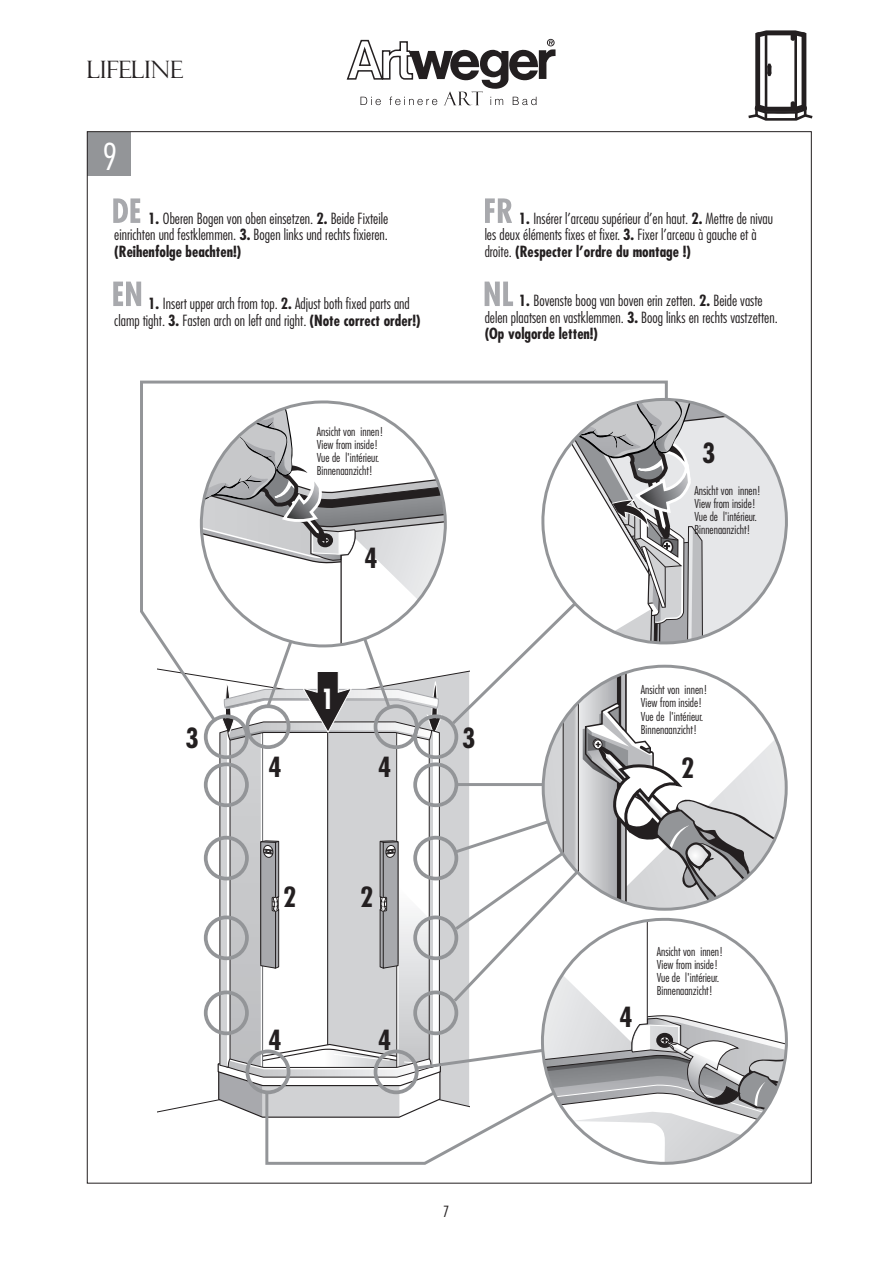
<style>
.page{position:relative;width:893px;height:1263px;background:#fff}
.page>*{position:absolute;margin:0;border:0;box-sizing:border-box;transform-origin:0 0}
.t1{font:300 condensed 36px "Futura Std";color:#fff}
.t2{font:700 condensed 27px "Futura Std";color:#231f20}
.t3{font:700 condensed 27px "Futura Std";color:#fff}
.t4{font:24px "Felix Titling";color:#231f20}
.t5{font:300 condensed 15px/16.5px "Futura Std";color:#231f20}
.t6{font:300 condensed 12px/13.2px "Futura Std";color:#231f20}
.s1{font-weight:700}
</style>
<div class="page">
<div style="left:87px;top:132px;width:44px;height:44px;background:#939598"></div>
<svg style="left:140px;top:380px;width:528px;height:321px"></svg>
<svg style="left:200px;top:399px;width:588px;height:765px"></svg>
<svg style="left:539px;top:915px;width:249px;height:250px"></svg>
<svg style="left:113px;top:198px;width:27px;height:25px"></svg>
<svg style="left:113px;top:282px;width:28px;height:24px"></svg>
<svg style="left:485px;top:282px;width:28px;height:24px"></svg>
<svg style="left:485px;top:198px;width:27px;height:25px"></svg>
<svg style="left:346px;top:39px;width:209px;height:66px"></svg>
<svg style="left:748px;top:30px;width:65px;height:91px"></svg>
<h3 class="t4" style="left:87px;top:56px;width:97px">LIFELINE</h3>
<h1 class="t1" style="left:103px;top:135px;width:16px">9</h1>
<p class="t5" style="left:114px;top:210px;width:275px;text-align:justify;text-indent:34px"><span class="s1">1.</span> Oberen Bogen von oben einsetzen. <span class="s1">2.</span> Beide Fixteile einrichten und festklemmen. <span class="s1">3.</span> Bogen links und rechts fixieren. <span class="s1">(Reihenfolge beachten!)</span></p>
<p class="t5" style="left:114px;top:295px;width:308px;text-indent:34px"><span class="s1">1.</span> Insert upper arch from top. <span class="s1">2.</span> Adjust both fixed parts and clamp tight. <span class="s1">3.</span> Fasten arch on left and right. <span class="s1">(Note correct order!)</span></p>
<p class="t6" style="left:317px;top:425px;width:68px">Ansicht von innen!<br>View from inside!<br>Vue de l'intérieur.<br>Binnenaanzicht!</p>
<h2 class="t2" style="left:365px;top:541px;width:15px">4</h2>
<p class="t5" style="left:485px;top:210px;width:290px;text-indent:34px"><span class="s1">1.</span> Insérer l’arceau supérieur d’en haut. <span class="s1">2.</span> Mettre de nivau les deux éléments fixes et fixer. <span class="s1">3.</span> Fixer l’arceau à gauche et à droite. <span class="s1">(Respecter l’ordre du montage !)</span></p>
<p class="t5" style="left:485px;top:292px;width:295px;text-indent:34px"><span class="s1">1.</span> Bovenste boog van boven erin zetten. <span class="s1">2.</span> Beide vaste delen plaatsen en vastklemmen. <span class="s1">3.</span> Boog links en rechts vastzetten. <span class="s1">(Op volgorde letten!)</span></p>
<h2 class="t2" style="left:702px;top:436px;width:15px">3</h2>
<p class="t6" style="left:694px;top:484px;width:68px">Ansicht von innen!<br>View from inside!<br>Vue de l'intérieur.<br>Binnenaanzicht!</p>
<h2 class="t2" style="left:186px;top:721px;width:15px">3</h2>
<h2 class="t3" style="left:321px;top:682px;width:15px">1</h2>
<h2 class="t2" style="left:269px;top:750px;width:15px">4</h2>
<h2 class="t2" style="left:378px;top:750px;width:15px">4</h2>
<h2 class="t2" style="left:283px;top:880px;width:15px">2</h2>
<h2 class="t2" style="left:360px;top:880px;width:15px">2</h2>
<h2 class="t2" style="left:269px;top:1023px;width:15px">4</h2>
<h2 class="t2" style="left:378px;top:1023px;width:15px">4</h2>
<h2 class="t2" style="left:462px;top:721px;width:15px">3</h2>
<p class="t6" style="left:641px;top:683px;width:68px">Ansicht von innen!<br>View from inside!<br>Vue de l'intérieur.<br>Binnenaanzicht!</p>
<h2 class="t2" style="left:681px;top:751px;width:15px">2</h2>
<h2 class="t2" style="left:620px;top:1000px;width:15px">4</h2>
<p class="t6" style="left:657px;top:944px;width:68px">Ansicht von innen!<br>View from inside!<br>Vue de l'intérieur.<br>Binnenaanzicht!</p>
<p class="t5" style="left:443px;top:1203px;width:8px">7</p>
</div>
